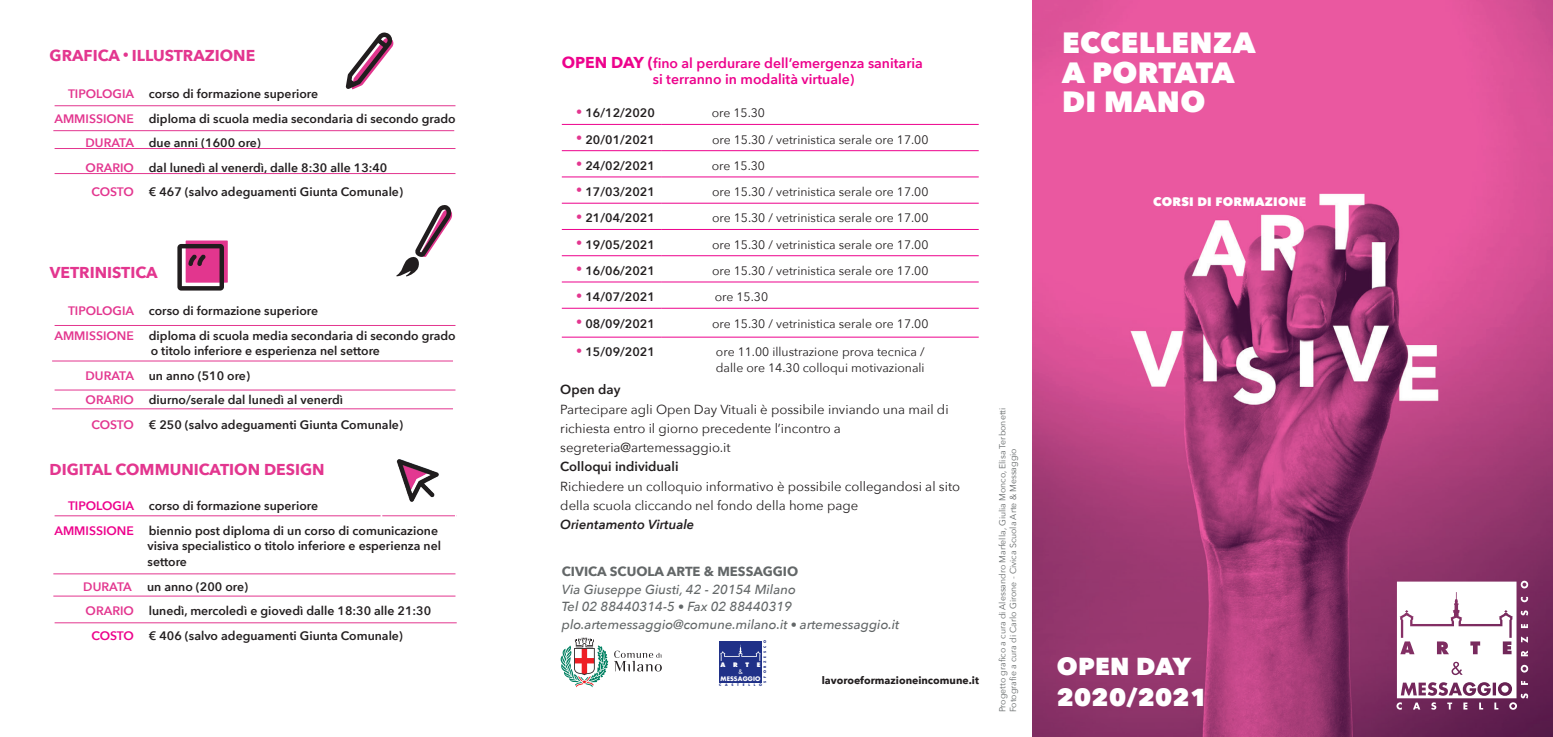
<style>
.page{position:relative;width:1553px;height:737px;background:#fff}
.page>*{position:absolute;margin:0;border:0;box-sizing:border-box;transform-origin:0 0}
.TITOLO{font:800 29.22px "Avenir Next";letter-spacing:.01em;color:#fff}
.TITOLO-2{font:800 29.22px "Avenir Next";letter-spacing:-.025em;color:#fff}
.Testo{font:800 24.5px/31.5px "Avenir Next";letter-spacing:.01em;color:#fff}
.t1{font:700 15.75px "Avenir Next";color:#e3368f}
.t2{font:600 14px "Avenir Next";color:#ed028c}
.Testo-2{font:13.12px/19.2px "Avenir Next";color:#231f20}
.t3{font:italic 500 13.12px "Avenir Next";color:#636768}
.t4{font:700 13.12px "Avenir Next";color:#636768}
.Testo-3{font:600 13.12px "Avenir Next";color:#231f20}
.Testo-4{font:italic 600 13.12px "Avenir Next";color:#231f20}
.Testo-5{font:600 12.25px "Avenir Next";color:#231f20}
.Testo-6{font:12.25px "Avenir Next";color:#231f20}
.SOTTOTITOLO{font:800 12.25px "Avenir Next";letter-spacing:.02em;color:#fff}
.TESTO{font:700 10.5px "Avenir Next";color:#231f20}
.t5{font:8.75px "Avenir Next";color:#636768}
.t6{font:700 6.12px/7.4px "Futura Std";letter-spacing:.02em;color:#fff;text-align:center}
.t7{font:800 6.12px "Futura Std";color:#fff}
.t8{font:700 3.32px "Futura Std";letter-spacing:.83em;color:#203188}
.t9{font:700 3.32px "Futura Std";letter-spacing:1.15em;color:#203188}
.s1{font-size:12.25px}
.s2{color:#e3368f}
.s3{color:#ed028c}
.s4{font-weight:700;font-size:15.75px}
.s5{font-weight:700;color:#e3368f}
.s6{font-weight:500}
</style>
<div class="page">
<svg style="left:614px;top:650px;width:48px;height:21px"></svg>
<svg style="left:561px;top:637px;width:47px;height:50px"></svg>
<div style="left:719px;top:641px;width:43px;height:41px;background:#203188"></div>
<svg style="left:720px;top:644px;width:41px;height:17px"></svg>
<hr style="left:55px;top:105px;width:400px;height:1px;background:#e3368f">
<hr style="left:55px;top:148px;width:400px;height:1px;background:#e3368f">
<hr style="left:55px;top:173px;width:400px;height:1px;background:#e3368f">
<hr style="left:53px;top:130px;width:401px;height:1px;background:#e3368f">
<hr style="left:55px;top:325px;width:400px;height:1px;background:#e3368f">
<hr style="left:52px;top:408px;width:401px;height:1px;background:#e3368f">
<hr style="left:52px;top:361px;width:401px;height:1px;background:#e3368f">
<hr style="left:55px;top:390px;width:400px;height:1px;background:#e3368f">
<svg style="left:396px;top:205px;width:57px;height:71px"></svg>
<svg style="left:346px;top:32px;width:48px;height:57px"></svg>
<div style="left:186px;top:240px;width:42px;height:43px;background:#e2368e"></div>
<svg style="left:177px;top:244px;width:47px;height:46px"></svg>
<hr style="left:53px;top:573px;width:402px;height:1px;background:#e3368f">
<hr style="left:53px;top:596px;width:402px;height:1px;background:#e3368f">
<hr style="left:55px;top:622px;width:402px;height:1px;background:#e3368f">
<hr style="left:55px;top:515px;width:402px;height:1px;background:#e3368f">
<img style="left:1032px;top:0;width:521px;height:737px">
<hr style="left:562px;top:124px;width:100px;height:1px;background:#ed028c">
<hr style="left:562px;top:150px;width:100px;height:1px;background:#ed028c">
<hr style="left:562px;top:177px;width:100px;height:1px;background:#ed028c">
<hr style="left:562px;top:203px;width:100px;height:1px;background:#ed028c">
<hr style="left:562px;top:229px;width:100px;height:1px;background:#ed028c">
<hr style="left:562px;top:255px;width:100px;height:1px;background:#ed028c">
<hr style="left:562px;top:282px;width:100px;height:1px;background:#ed028c">
<hr style="left:662px;top:124px;width:317px;height:1px;background:#ed028c">
<hr style="left:662px;top:150px;width:317px;height:1px;background:#ed028c">
<hr style="left:662px;top:177px;width:317px;height:1px;background:#ed028c">
<hr style="left:662px;top:203px;width:317px;height:1px;background:#ed028c">
<hr style="left:662px;top:229px;width:317px;height:1px;background:#ed028c">
<hr style="left:662px;top:255px;width:317px;height:1px;background:#ed028c">
<hr style="left:662px;top:282px;width:317px;height:1px;background:#ed028c">
<hr style="left:562px;top:308px;width:100px;height:1px;background:#ed028c">
<hr style="left:662px;top:308px;width:317px;height:1px;background:#ed028c">
<hr style="left:562px;top:337px;width:100px;height:1px;background:#ed028c">
<hr style="left:662px;top:337px;width:317px;height:1px;background:#ed028c">
<svg style="left:1396px;top:580px;width:132px;height:129px"></svg>
<img style="left:396px;top:459px;width:43px;height:43px">
<div style="left:380px;top:442px;width:77px;height:76px;border:2px solid #fff"></div>
<p class="t1" style="left:50px;top:42px;width:207px">GRAFICA <span class="s1">•</span> ILLUSTRAZIONE</p>
<p class="Testo-5" style="left:68px;top:83px;width:252px"><span class="s2">TIPOLOGIA</span> corso di formazione superiore</p>
<p class="Testo-5" style="left:54px;top:108px;width:403px"><span class="s2">AMMISSIONE</span> diploma di scuola media secondaria di secondo grado</p>
<p class="Testo-5" style="left:86px;top:132px;width:177px"><span class="s2">DURATA</span> due anni (1600 ore)</p>
<p class="Testo-5" style="left:86px;top:157px;width:303px"><span class="s2">ORARIO</span> dal lunedì al venerdì, dalle 8:30 alle 13:40</p>
<p class="Testo-5" style="left:91px;top:181px;width:313px"><span class="s2">COSTO</span> € 467 (salvo adeguamenti Giunta Comunale)</p>
<p class="t1" style="left:50px;top:258px;width:109px">VETRINISTICA</p>
<p class="Testo-5" style="left:68px;top:300px;width:252px"><span class="s2">TIPOLOGIA</span> corso di formazione superiore</p>
<p class="Testo-5" style="left:54px;top:325px;width:403px"><span class="s2">AMMISSIONE</span> diploma di scuola media secondaria di secondo grado</p>
<p class="Testo-5" style="left:151px;top:340px;width:231px">o titolo inferiore e esperienza nel settore</p>
<p class="Testo-5" style="left:86px;top:365px;width:166px"><span class="s2">DURATA</span> un anno (510 ore)</p>
<p class="Testo-5" style="left:86px;top:389px;width:259px"><span class="s2">ORARIO</span> diurno/serale dal lunedì al venerdì</p>
<p class="Testo-5" style="left:91px;top:414px;width:313px"><span class="s2">COSTO</span> € 250 (salvo adeguamenti Giunta Comunale)</p>
<p class="t1" style="left:50px;top:456px;width:277px">DIGITAL COMMUNICATION DESIGN</p>
<p class="Testo-5" style="left:68px;top:495px;width:252px"><span class="s3">TIPOLOGIA</span> corso di formazione superiore</p>
<p class="Testo-5" style="left:54px;top:520px;width:385px"><span class="s3">AMMISSIONE</span> biennio post diploma di un corso di comunicazione</p>
<p class="Testo-5" style="left:148px;top:535px;width:295px">visiva specialistico o titolo inferiore e esperienza nel</p>
<p class="Testo-5" style="left:148px;top:551px;width:41px">settore</p>
<p class="Testo-5" style="left:83px;top:576px;width:166px"><span class="s2">DURATA</span> un anno (200 ore)</p>
<p class="Testo-5" style="left:86px;top:600px;width:347px"><span class="s2">ORARIO</span> lunedì, mercoledì e giovedì dalle 18:30 alle 21:30</p>
<p class="Testo-5" style="left:91px;top:625px;width:313px"><span class="s3">COSTO</span> € 406 (salvo adeguamenti Giunta Comunale)</p>
<p class="t2" style="left:562px;top:51px;width:362px"><span class="s4">OPEN DAY (</span>fino al perdurare dell’emergenza sanitaria</p>
<p class="t2" style="left:653px;top:67px;width:203px">si terranno in modalità virtuale)</p>
<p class="Testo-5" style="left:576px;top:103px;width:80px"><span class="s5">•</span> 16/12/2020</p>
<p class="Testo-6" style="left:712px;top:103px;width:55px">ore 15.30</p>
<p class="Testo-5" style="left:576px;top:129px;width:80px"><span class="s5">•</span> 20/01/2021</p>
<p class="Testo-6" style="left:712px;top:129px;width:218px">ore 15.30 / vetrinistica serale ore 17.00</p>
<p class="Testo-5" style="left:576px;top:155px;width:80px"><span class="s5">•</span> 24/02/2021</p>
<p class="Testo-6" style="left:712px;top:155px;width:55px">ore 15.30</p>
<p class="Testo-5" style="left:576px;top:181px;width:80px"><span class="s5">•</span> 17/03/2021</p>
<p class="Testo-6" style="left:712px;top:182px;width:218px">ore 15.30 / vetrinistica serale ore 17.00</p>
<p class="Testo-5" style="left:576px;top:208px;width:80px"><span class="s5">•</span> 21/04/2021</p>
<p class="Testo-6" style="left:712px;top:208px;width:218px">ore 15.30 / vetrinistica serale ore 17.00</p>
<p class="Testo-5" style="left:576px;top:234px;width:80px"><span class="s5">•</span> 19/05/2021</p>
<p class="Testo-6" style="left:712px;top:234px;width:218px">ore 15.30 / vetrinistica serale ore 17.00</p>
<p class="Testo-5" style="left:576px;top:260px;width:80px"><span class="s5">•</span> 16/06/2021</p>
<p class="Testo-6" style="left:712px;top:260px;width:218px">ore 15.30 / vetrinistica serale ore 17.00</p>
<p class="Testo-5" style="left:576px;top:286px;width:80px"><span class="s5">•</span> 14/07/2021</p>
<p class="Testo-6" style="left:715px;top:287px;width:55px">ore 15.30</p>
<p class="Testo-5" style="left:576px;top:313px;width:80px"><span class="s5">•</span> 08/09/2021</p>
<p class="Testo-6" style="left:712px;top:313px;width:218px">ore 15.30 / vetrinistica serale ore 17.00</p>
<p class="Testo-5" style="left:576px;top:341px;width:80px"><span class="s5">•</span> 15/09/2021</p>
<p class="Testo-6" style="left:716px;top:342px;width:210px">ore 11.00 illustrazione prova tecnica /</p>
<p class="Testo-6" style="left:716px;top:357px;width:210px">dalle ore 14.30 colloqui motivazionali</p>
<p class="Testo-3" style="left:560px;top:378px;width:62px">Open day</p>
<p class="Testo-2" style="left:560px;top:399px;width:390px">Partecipare agli Open Day Vituali è possibile inviando una mail di richiesta entro il giorno precedente l’incontro a</p>
<p class="Testo-2" style="left:560px;top:437px;width:172px">segreteria@artemessaggio.it</p>
<p class="Testo-3" style="left:560px;top:455px;width:120px">Colloqui individuali</p>
<p class="Testo-2" style="left:560px;top:476px;width:401px">Richiedere un colloquio informativo è possibile collegandosi al sito della scuola cliccando nel fondo della home page</p>
<p class="Testo-4" style="left:560px;top:513px;width:135px">Orientamento Virtuale</p>
<p class="t4" style="left:562px;top:560px;width:238px">CIVICA SCUOLA ARTE &amp; MESSAGGIO</p>
<p class="t3" style="left:562px;top:578px;width:236px">Via Giuseppe Giusti, 42 - 20154 Milano</p>
<p class="t3" style="left:562px;top:595px;width:232px">Tel 02 88440314-5 <span class="s1">•</span> Fax 02 88440319</p>
<p class="t3" style="left:562px;top:613px;width:339px">plo.artemessaggio@comune.milano.it <span class="s1">•</span> artemessaggio.it</p>
<p class="t8" style="left:762px;top:682px;width:44px;rotate:-90deg">SFORZESCO</p>
<p class="t7" style="left:720px;top:660px;width:6px">A</p>
<p class="t7" style="left:733px;top:660px;width:6px">R</p>
<p class="t7" style="left:745px;top:660px;width:5px">T</p>
<p class="t7" style="left:757px;top:660px;width:5px">E</p>
<p class="t6" style="left:720px;top:668px;width:41px"><span class="s6">&amp;<br></span>MESSAGGIO</p>
<p class="t9" style="left:719px;top:683px;width:45px">CASTELLO</p>
<p class="TESTO" style="left:822px;top:670px;width:159px">lavoroeformazioneincomune.it</p>
<p class="t5" style="left:995px;top:712px;width:306px;rotate:-90deg">Progetto grafico a cura di Alessandro Marfella, Giulia Monco, Elisa Terbonetti</p>
<p class="t5" style="left:1005px;top:712px;width:265px;rotate:-90deg">Fotografie a cura di Carlo Girone - Civica Scuola Arte &amp; Messaggio</p>
<p class="TITOLO" style="left:1062px;top:25px;width:195px">ECCELLENZA</p>
<p class="TITOLO-2" style="left:1062px;top:54px;width:174px">A PORTATA</p>
<p class="TITOLO" style="left:1062px;top:84px;width:145px">DI MANO</p>
<p class="SOTTOTITOLO" style="left:1153px;top:194px;width:154px">CORSI DI FORMAZIONE</p>
<p class="Testo" style="left:1057px;top:650px;width:152px">OPEN DAY<br>2020/2021</p>
</div>
